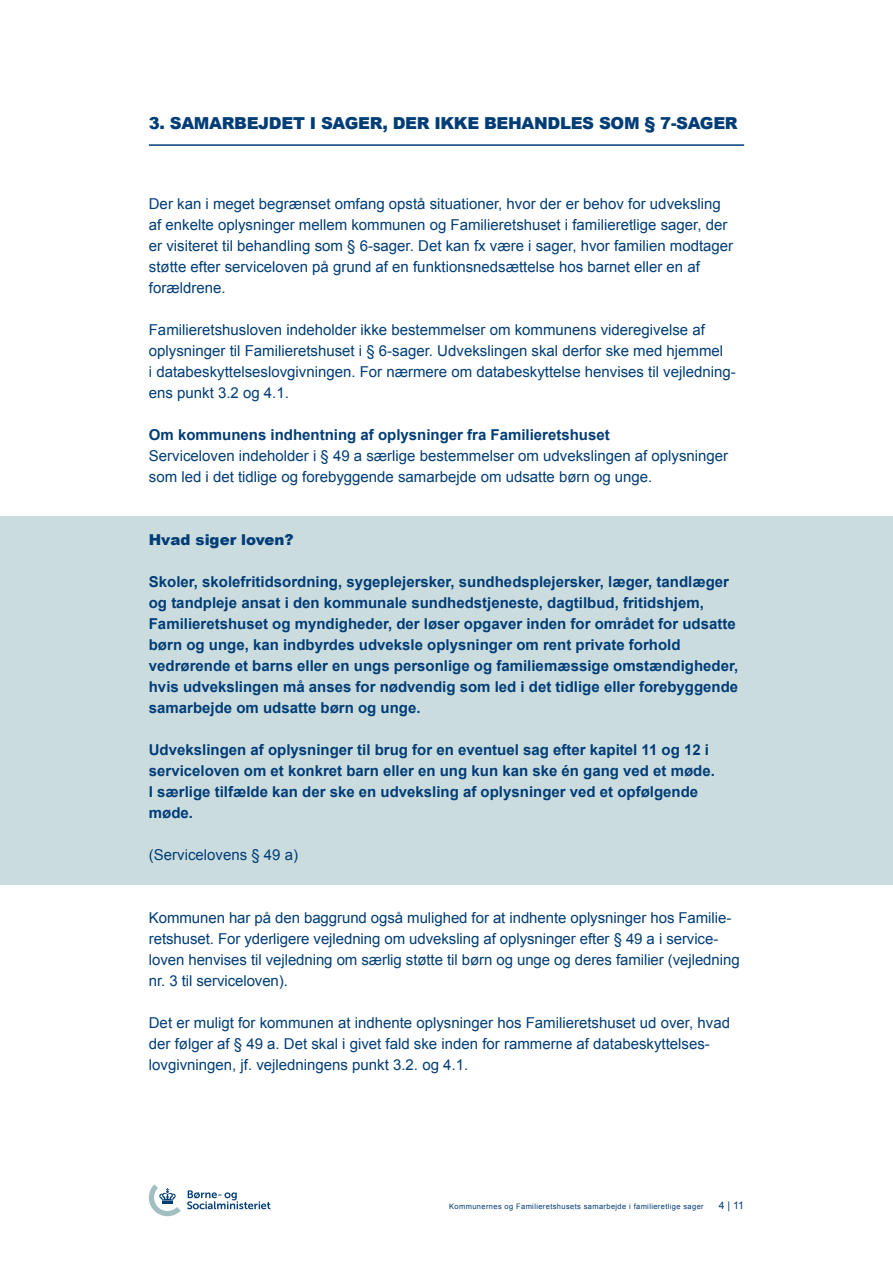
<style>
.page{position:relative;width:893px;height:1263px;background:#fff}
.page>*{position:absolute;margin:0;border:0;box-sizing:border-box;transform-origin:0 0}
.rubrik{font:900 16.5px "Arial";letter-spacing:-.02em;color:#003d76}
.brødtekst{font:15px/21px "Arial";color:#003d76}
.brødtekst-2{font:700 15px/21px "Arial";color:#003d76}
.brødtekst-3{font:900 15px "Arial";color:#003d76}
.t1{font:10.5px "Arial";color:#003d76}
.t2{font:7.5px "Arial";letter-spacing:.05em;color:#003d76}
</style>
<div class="page">
<svg style="left:149px;top:1184px;width:32px;height:32px"></svg>
<svg style="left:187px;top:1190px;width:83px;height:19px"></svg>
<div style="left:0;top:516px;width:893px;height:368px;background:#cbdcdf"></div>
<hr style="left:149px;top:144px;width:595px;height:2px;background:#003d76">
<p class="rubrik" style="left:149px;top:111px;width:590px">3. SAMARBEJDET I SAGER, DER IKKE BEHANDLES SOM § 7-SAGER</p>
<p class="brødtekst" style="left:149px;top:194px;width:586px">Der kan i meget begrænset omfang opstå situationer, hvor der er behov for udveksling af enkelte oplysninger mellem kommunen og Familieretshuset i familieretlige sager, der er visiteret til behandling som § 6-sager. Det kan fx være i sager, hvor familien modtager støtte efter serviceloven på grund af en funktionsnedsættelse hos barnet eller en af forældrene.</p>
<p class="brødtekst" style="left:149px;top:320px;width:588px">Familieretshusloven indeholder ikke bestemmelser om kommunens videregivelse af oplysninger til Familieretshuset i § 6-sager. Udvekslingen skal derfor ske med hjemmel<br>i databeskyttelseslovgivningen. For nærmere om databeskyttelse henvises til vejledning&shy;ens punkt 3.2 og 4.1.</p>
<p class="brødtekst-2" style="left:149px;top:425px;width:462px">Om kommunens indhentning af oplysninger fra Familieretshuset</p>
<p class="brødtekst" style="left:149px;top:446px;width:581px">Serviceloven indeholder i § 49 a særlige bestemmelser om udvekslingen af oplysninger som led i det tidlige og forebyggende samarbejde om udsatte børn og unge.</p>
<p class="brødtekst-3" style="left:149px;top:529px;width:146px">Hvad siger loven?</p>
<p class="brødtekst-2" style="left:149px;top:572px;width:591px">Skoler, skolefritidsordning, sygeplejersker, sundhedsplejersker, læger, tandlæger og tandpleje ansat i den kommunale sundhedstjeneste, dagtilbud, fritidshjem, Familieretshuset og myndigheder, der løser opgaver inden for området for udsatte børn og unge, kan indbyrdes udveksle oplysninger om rent private forhold vedrørende et barns eller en ungs personlige og familiemæssige omstændigheder, hvis udvekslingen må anses for nødvendig som led i det tidlige eller forebyggende samarbejde om udsatte børn og unge.</p>
<p class="brødtekst-2" style="left:149px;top:740px;width:568px">Udvekslingen af oplysninger til brug for en eventuel sag efter kapitel 11 og 12 i serviceloven om et konkret barn eller en ung kun kan ske én gang ved et møde.<br>I særlige tilfælde kan der ske en udveksling af oplysninger ved et opfølgende møde.</p>
<p class="brødtekst" style="left:149px;top:845px;width:151px">(Servicelovens § 49 a)</p>
<p class="brødtekst" style="left:149px;top:908px;width:592px">Kommunen har på den baggrund også mulighed for at indhente oplysninger hos Familie&shy;retshuset. For yderligere vejledning om udveksling af oplysninger efter § 49 a i service-- loven henvises til vejledning om særlig støtte til børn og unge og deres familier (vejledning nr. 3 til serviceloven).</p>
<p class="brødtekst" style="left:149px;top:1013px;width:583px">Det er muligt for kommunen at indhente oplysninger hos Familieretshuset ud over, hvad der følger af § 49 a. Det skal i givet fald ske inden for rammerne af databeskyttelses&shy;lovgivningen, jf. vejledningens punkt 3.2. og 4.1.</p>
<p class="t2" style="left:449px;top:1201px;width:256px">Kommunernes og Familieretshusets samarbejde i familieretlige sager</p>
<p class="t1" style="left:719px;top:1198px;width:27px">4 | 11</p>
</div>
